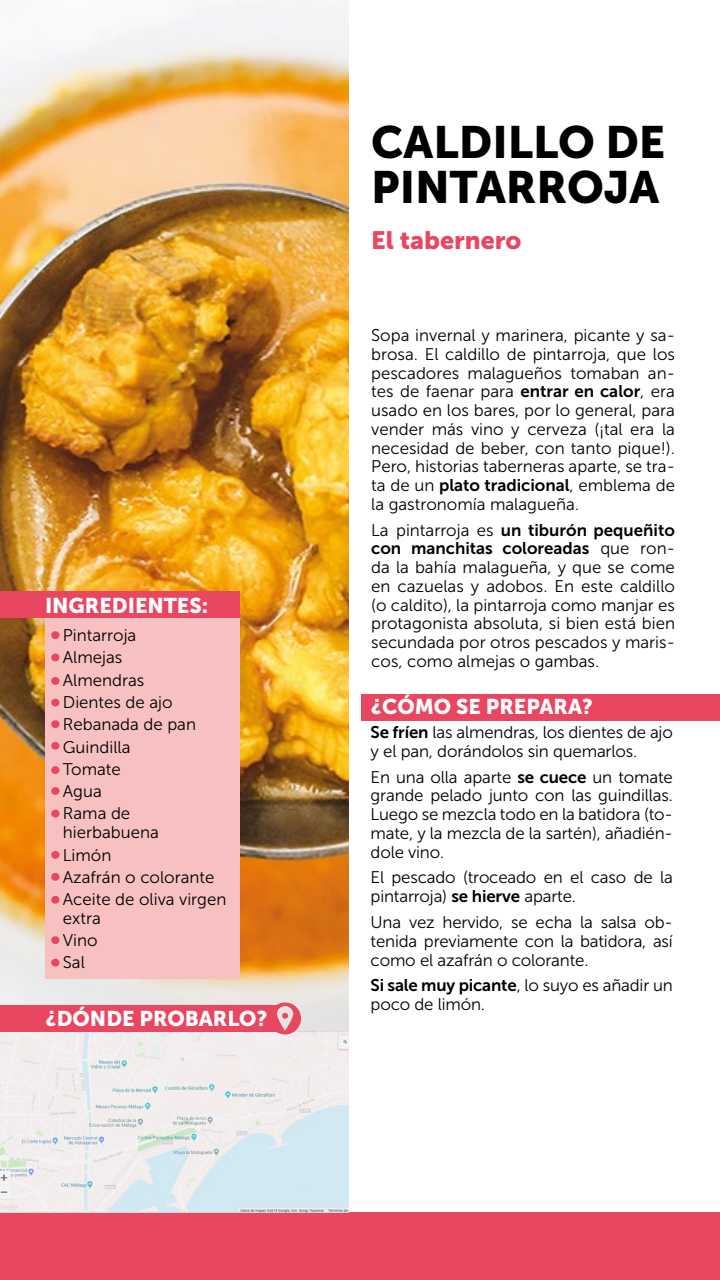
<style>
.page{position:relative;width:720px;height:1280px;background:#fff}
.page>*{position:absolute;margin:0;border:0;box-sizing:border-box;transform-origin:0 0}
.t1{font:45px/45px "Museo Sans 900";color:#000}
.t2{font:25px "Museo Sans 900";color:#e94662}
.t3{font:21.25px "Museo Sans 900";color:#fff}
.t4{font:16.88px/18.8px "Museo Sans 300";color:#000}
.t5{font:16.88px/18.8px "Museo Sans 700";color:#000}
.s1{font-family:"Museo Sans 700"}
.s2{font-family:"Museo Sans 300"}
</style>
<div class="page">
<div style="left:0;top:1212px;width:720px;height:68px;background:#e94662"></div>
<img style="left:0;top:0;width:349px;height:1212px">
<div style="left:45px;top:618px;width:195px;height:361px;background:#f8c1c1"></div>
<div style="left:0;top:591px;width:240px;height:27px;background:#e94662"></div>
<div style="left:362px;top:694px;width:358px;height:27px;background:#e94662"></div>
<div style="left:0;top:1005px;width:276px;height:27px;background:#e94662"></div>
<svg style="left:269px;top:1002px;width:32px;height:32px"></svg>
<div style="left:51px;top:677px;width:8px;height:8px;background:#e94662;border-radius:4px"></div>
<div style="left:51px;top:654px;width:8px;height:7px;background:#e94662;border-radius:4px"></div>
<div style="left:51px;top:631px;width:8px;height:8px;background:#e94662;border-radius:4px"></div>
<div style="left:51px;top:699px;width:8px;height:7px;background:#e94662;border-radius:4px"></div>
<div style="left:51px;top:720px;width:8px;height:8px;background:#e94662;border-radius:4px"></div>
<div style="left:51px;top:742px;width:8px;height:8px;background:#e94662;border-radius:4px"></div>
<div style="left:51px;top:766px;width:8px;height:8px;background:#e94662;border-radius:4px"></div>
<div style="left:51px;top:787px;width:8px;height:8px;background:#e94662;border-radius:4px"></div>
<div style="left:51px;top:810px;width:8px;height:7px;background:#e94662;border-radius:4px"></div>
<div style="left:51px;top:851px;width:8px;height:8px;background:#e94662;border-radius:4px"></div>
<div style="left:51px;top:873px;width:8px;height:8px;background:#e94662;border-radius:4px"></div>
<div style="left:51px;top:896px;width:8px;height:8px;background:#e94662;border-radius:4px"></div>
<div style="left:51px;top:936px;width:8px;height:8px;background:#e94662;border-radius:4px"></div>
<div style="left:51px;top:959px;width:8px;height:7px;background:#e94662;border-radius:4px"></div>
<p class="t3" style="left:45px;top:593px;width:165px">INGREDIENTES:</p>
<p class="t4" style="left:63px;top:624px;width:135px;line-height:22.2px">Pintarroja<br>Almejas<br>Almendras<br>Dientes de ajo<br>Rebanada de pan<br>Guindilla<br>Tomate<br>Agua<br>Rama de</p>
<p class="t4" style="left:63px;top:821px;width:165px;line-height:22.2px">hierbabuena<br>Limón<br>Azafrán o colorante<br>Aceite de oliva virgen</p>
<p class="t4" style="left:63px;top:907px;width:40px;line-height:22.2px">extra<br>Vino<br>Sal</p>
<p class="t3" style="left:45px;top:1007px;width:224px">¿DÓNDE PROBARLO?</p>
<h1 class="t1" style="left:371px;top:120px;width:296px">CALDILLO DE<br>PINTARROJA</h1>
<h2 class="t2" style="left:371px;top:226px;width:152px">El tabernero</h2>
<p class="t4" style="left:371px;top:326px;width:305px;text-align:justify">Sopa invernal y marinera, picante y sa&shy;brosa. El caldillo de pintarroja, que los pescadores malagueños tomaban an&shy;tes de faenar para <span class="s1">entrar en calor</span>, era usado en los bares, por lo general, para vender más vino y cerveza (¡tal era la necesidad de beber, con tanto pique!).<br>Pero, historias taberneras aparte, se tra&shy;ta de un <span class="s1">plato tradicional</span>, emblema de la gastronomía malagueña.</p>
<p class="t5" style="left:371px;top:520px;width:305px"><span class="s2">La pintarroja es</span> un tiburón pequeñito con manchitas coloreadas <span class="s2">que ron-</span></p>
<p class="t4" style="left:371px;top:558px;width:305px;text-align:justify">da la bahía malagueña, y que se come en cazuelas y adobos. En este caldillo (o caldito), la pintarroja como manjar es protagonista absoluta, si bien está bien secundada por otros pescados y maris&shy;cos, como almejas o gambas.</p>
<p class="t3" style="left:371px;top:694px;width:224px">¿CÓMO SE PREPARA?</p>
<p class="t4" style="left:371px;top:723px;width:304px"><span class="s1">Se fríen</span> las almendras, los dientes de ajo y el pan, dorándolos sin quemarlos.</p>
<p class="t4" style="left:371px;top:768px;width:304px;text-align:justify">En una olla aparte <span class="s1">se cuece</span> un tomate grande pelado junto con las guindillas.<br>Luego se mezcla todo en la batidora (to&shy;mate, y la mezcla de la sartén), añadién&shy;dole vino.</p>
<p class="t4" style="left:371px;top:868px;width:304px">El pescado (troceado en el caso de la pintarroja) <span class="s1">se hierve</span> aparte.</p>
<p class="t4" style="left:371px;top:913px;width:304px;text-align:justify">Una vez hervido, se echa la salsa ob&shy;tenida previamente con la batidora, así como el azafrán o colorante.</p>
<p class="t4" style="left:371px;top:976px;width:304px"><span class="s1">Si sale muy picante</span>, lo suyo es añadir un poco de limón.</p>
</div>
